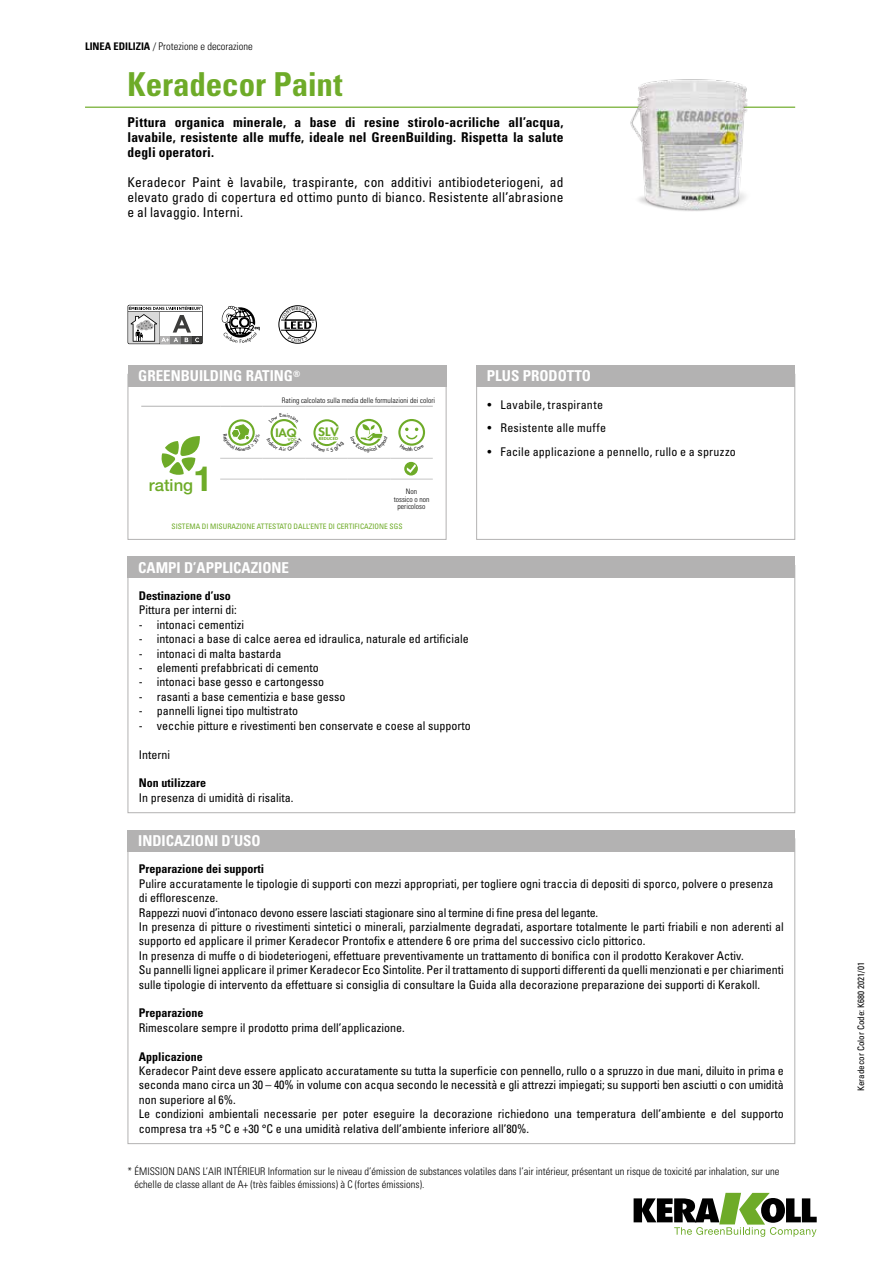
<style>
.page{position:relative;width:893px;height:1263px;background:#fff}
.page>*{position:absolute;margin:0;border:0;box-sizing:border-box;transform-origin:0 0}
.t1{font:700 condensed 33px "Univers LT Std";letter-spacing:-.005em;color:#6eab28}
.t2{font:500 16.65px "Helvetica Neue LT Std";color:#6eab28}
.t3{font:700 condensed 15px "Univers LT Std";color:#fff}
.t4{font:condensed 13.5px/15px "Univers LT Std";letter-spacing:.015em;color:#000;text-align:justify}
.t5{font:700 condensed 13.5px/15px "Univers LT Std";letter-spacing:.015em;color:#000;text-align:justify}
.t6{font:condensed 12px/14.4px "Univers LT Std";color:#000}
.t7{font:condensed 12px "Univers LT Std";letter-spacing:.02em;color:#000}
.t8{font:700 condensed 12px "Univers LT Std";color:#000}
.t9{font:800 11.4px "Futura Std";color:#6eab28;scale:1.15 1}
.t10{font:800 11.1px "Futura Std";color:#6eab28;scale:1.11 1}
.t11{font:300 condensed 10.5px/13.5px "Univers LT Std";color:#000}
.t12{font:condensed 9px "Univers LT Std";color:#000}
.t13{font:300 condensed 7.5px/7.5px "Univers LT Std";color:#000;text-align:center}
.t14{font:condensed 7.5px "Univers LT Std";color:#6eab28}
.t15{font:800 3.9px "Futura Std";color:#6eab28;scale:1.2 1}
.t16{font:800 3.9px "Futura Std";color:#6eab28;scale:1.11 1}
.s1{font-weight:700}
.s2{font-weight:700;font-size:34.8px}
.s3{font-size:11.4px}
</style>
<div class="page">
<svg style="left:634px;top:1193px;width:183px;height:44px"></svg>
<hr style="left:85px;top:107px;width:710px;height:1px;background:#6eab28">
<div style="left:476px;top:374px;width:319px;height:166px;border:1px solid #b3b2b2"></div>
<div style="left:128px;top:374px;width:318px;height:166px;border:1px solid #b3b2b2"></div>
<div style="left:128px;top:365px;width:318px;height:22px;background:#b3b2b2"></div>
<div style="left:476px;top:365px;width:319px;height:22px;background:#b3b2b2"></div>
<div style="left:279px;top:306px;width:38px;height:37px;border:1px solid #000;border-radius:50%"></div>
<hr style="left:281px;top:330px;width:33px;height:1px;background:#000">
<hr style="left:281px;top:320px;width:34px;height:1px;background:#000">
<svg style="left:128px;top:305px;width:74px;height:39px"></svg>
<div style="left:128px;top:557px;width:667px;height:21px;background:#b3b2b2"></div>
<div style="left:128px;top:830px;width:667px;height:21px;background:#b3b2b2"></div>
<svg style="left:222px;top:306px;width:38px;height:37px"></svg>
<hr style="left:220px;top:458px;width:43px;height:1px;background:#c6c6c6">
<hr style="left:263px;top:458px;width:42px;height:1px;background:#c6c6c6">
<hr style="left:305px;top:458px;width:43px;height:1px;background:#c6c6c6">
<hr style="left:348px;top:458px;width:42px;height:1px;background:#c6c6c6">
<hr style="left:390px;top:458px;width:43px;height:1px;background:#c6c6c6">
<hr style="left:220px;top:479px;width:43px;height:1px;background:#c6c6c6">
<hr style="left:263px;top:479px;width:42px;height:1px;background:#c6c6c6">
<hr style="left:305px;top:479px;width:43px;height:1px;background:#c6c6c6">
<hr style="left:348px;top:479px;width:42px;height:1px;background:#c6c6c6">
<hr style="left:390px;top:479px;width:43px;height:1px;background:#c6c6c6">
<hr style="left:141px;top:406px;width:79px;height:1px;background:#b3b2b2">
<hr style="left:220px;top:406px;width:43px;height:1px;background:#b3b2b2">
<hr style="left:263px;top:406px;width:42px;height:1px;background:#b3b2b2">
<hr style="left:305px;top:406px;width:43px;height:1px;background:#b3b2b2">
<hr style="left:348px;top:406px;width:42px;height:1px;background:#b3b2b2">
<hr style="left:390px;top:406px;width:43px;height:1px;background:#b3b2b2">
<svg style="left:161px;top:436px;width:39px;height:39px"></svg>
<div style="left:228px;top:419px;width:27px;height:27px;border:2px solid #6eab28;border-radius:50%"></div>
<div style="left:355px;top:419px;width:27px;height:27px;border:2px solid #6eab28;border-radius:50%"></div>
<div style="left:398px;top:419px;width:27px;height:27px;border:2px solid #6eab28;border-radius:50%"></div>
<svg style="left:404px;top:462px;width:14px;height:13px"></svg>
<svg style="left:407px;top:464px;width:9px;height:9px"></svg>
<img style="left:622px;top:79px;width:143px;height:132px">
<svg style="left:282px;top:307px;width:32px;height:35px"></svg>
<svg style="left:228px;top:424px;width:27px;height:22px"></svg>
<svg style="left:270px;top:419px;width:28px;height:27px"></svg>
<svg style="left:313px;top:419px;width:26px;height:28px"></svg>
<svg style="left:355px;top:424px;width:28px;height:22px"></svg>
<svg style="left:400px;top:428px;width:24px;height:18px"></svg>
<p class="t11" style="left:85px;top:40px;width:169px"><span class="s1">LINEA EDILIZIA</span> / Protezione e decorazione</p>
<h1 class="t1" style="left:128px;top:64px;width:217px">Keradecor Paint</h1>
<p class="t5" style="left:128px;top:114px;width:437px">Pittura organica minerale, a base di resine stirolo-acriliche all’acqua, lavabile, resistente alle muffe, ideale nel GreenBuilding. Rispetta la salute degli operatori.</p>
<p class="t4" style="left:128px;top:174px;width:437px">Keradecor Paint è lavabile, traspirante, con additivi antibiodeteriogeni, ad elevato grado di copertura ed ottimo punto di bianco. Resistente all’abrasione e al lavaggio. Interni.</p>
<p class="t3" style="left:138px;top:367px;width:164px">GREENBUILDING RATING<sup>®</sup></p>
<p class="t3" style="left:487px;top:367px;width:106px">PLUS PRODOTTO</p>
<p class="t13" style="left:282px;top:397px;width:155px">Rating calcolato sulla media delle formulazioni dei colori</p>
<h2 class="t2" style="left:149px;top:476px;width:65px">rating<span class="s2">1</span></h2>
<p class="t10" style="left:275px;top:425px;width:21px"><span class="s3">I</span>AQ</p>
<p class="t16" style="left:288px;top:437px;width:9px">VOC</p>
<p class="t9" style="left:318px;top:425px;width:19px">SLV</p>
<p class="t15" style="left:319px;top:436px;width:18px">REDUCED</p>
<p class="t13" style="left:394px;top:488px;width:37px">Non<br>tossico o non pericoloso</p>
<p class="t14" style="left:172px;top:522px;width:233px">SISTEMA DI MISURAZIONE ATTESTATO DALL’ENTE DI CERTIFICAZIONE SGS</p>
<p class="t3" style="left:138px;top:558px;width:152px">CAMPI D’APPLICAZIONE</p>
<p class="t8" style="left:139px;top:588px;width:93px">Destinazione d’uso</p>
<p class="t6" style="left:139px;top:603px;width:99px">Pittura per interni di:</p>
<p class="t6" style="left:139px;top:617px;width:107px">- intonaci cementizi</p>
<p class="t6" style="left:139px;top:632px;width:331px">- intonaci a base di calce aerea ed idraulica, naturale ed artificiale</p>
<p class="t6" style="left:139px;top:646px;width:144px">- intonaci di malta bastarda</p>
<p class="t6" style="left:139px;top:660px;width:181px">- elementi prefabbricati di cemento</p>
<p class="t6" style="left:139px;top:675px;width:187px">- intonaci base gesso e cartongesso</p>
<p class="t6" style="left:139px;top:689px;width:208px">- rasanti a base cementizia e base gesso</p>
<p class="t6" style="left:139px;top:704px;width:161px">- pannelli lignei tipo multistrato</p>
<p class="t6" style="left:139px;top:718px;width:333px">- vecchie pitture e rivestimenti ben conservate e coese al supporto</p>
<p class="t6" style="left:139px;top:747px;width:33px">Interni</p>
<p class="t8" style="left:139px;top:776px;width:69px">Non utilizzare</p>
<p class="t6" style="left:139px;top:790px;width:156px">In presenza di umidità di risalita.</p>
<p class="t3" style="left:138px;top:831px;width:124px">INDICAZIONI D’USO</p>
<p class="t7" style="left:488px;top:397px;width:117px">• Lavabile, traspirante</p>
<p class="t7" style="left:488px;top:420px;width:120px">• Resistente alle muffe</p>
<p class="t7" style="left:488px;top:444px;width:250px">• Facile applicazione a pennello, rullo e a spruzzo</p>
<p class="t8" style="left:139px;top:862px;width:127px">Preparazione dei supporti</p>
<p class="t6" style="left:139px;top:876px;width:646px">Pulire accuratamente le tipologie di supporti con mezzi appropriati, per togliere ogni traccia di depositi di sporco, polvere o presenza di efflorescenze.<br>Rappezzi nuovi d’intonaco devono essere lasciati stagionare sino al termine di fine presa del legante.<br>In presenza di pitture o rivestimenti sintetici o minerali, parzialmente degradati, asportare totalmente le parti friabili e non aderenti al supporto ed applicare il primer Keradecor Prontofix e attendere 6 ore prima del successivo ciclo pittorico.<br>In presenza di muffe o di biodeteriogeni, effettuare preventivamente un trattamento di bonifica con il prodotto Kerakover Activ.<br>Su pannelli lignei applicare il primer Keradecor Eco Sintolite. Per il trattamento di supporti differenti da quelli menzionati e per chiarimenti sulle tipologie di intervento da effettuare si consiglia di consultare la Guida alla decorazione preparazione dei supporti di Kerakoll.</p>
<p class="t8" style="left:139px;top:1006px;width:66px">Preparazione</p>
<p class="t6" style="left:139px;top:1020px;width:267px">Rimescolare sempre il prodotto prima dell’applicazione.</p>
<p class="t8" style="left:139px;top:1049px;width:66px">Applicazione</p>
<p class="t6" style="left:139px;top:1063px;width:646px">Keradecor Paint deve essere applicato accuratamente su tutta la superficie con pennello, rullo o a spruzzo in due mani, diluito in prima e seconda mano circa un 30 – 40% in volume con acqua secondo le necessità e gli attrezzi impiegati; su supporti ben asciutti o con umidità non superiore al 6%.<br>Le condizioni ambientali necessarie per poter eseguire la decorazione richiedono una temperatura dell’ambiente e del supporto compresa tra +5 °C e +30 °C e una umidità relativa dell’ambiente inferiore all’80%.</p>
<p class="t11" style="left:135px;top:1164px;width:646px;text-indent:-7px">* ÉMISSION DANS L’AIR INTÉRIEUR Information sur le niveau d’émission de substances volatiles dans l’air intérieur, présentant un risque de toxicité par inhalation, sur une échelle de classe allant de A+ (très faibles émissions) à C (fortes émissions).</p>
<p class="t12" style="left:855px;top:1091px;width:130px;rotate:-90deg">Keradecor Color Code: K680 2021/01</p>
</div>
